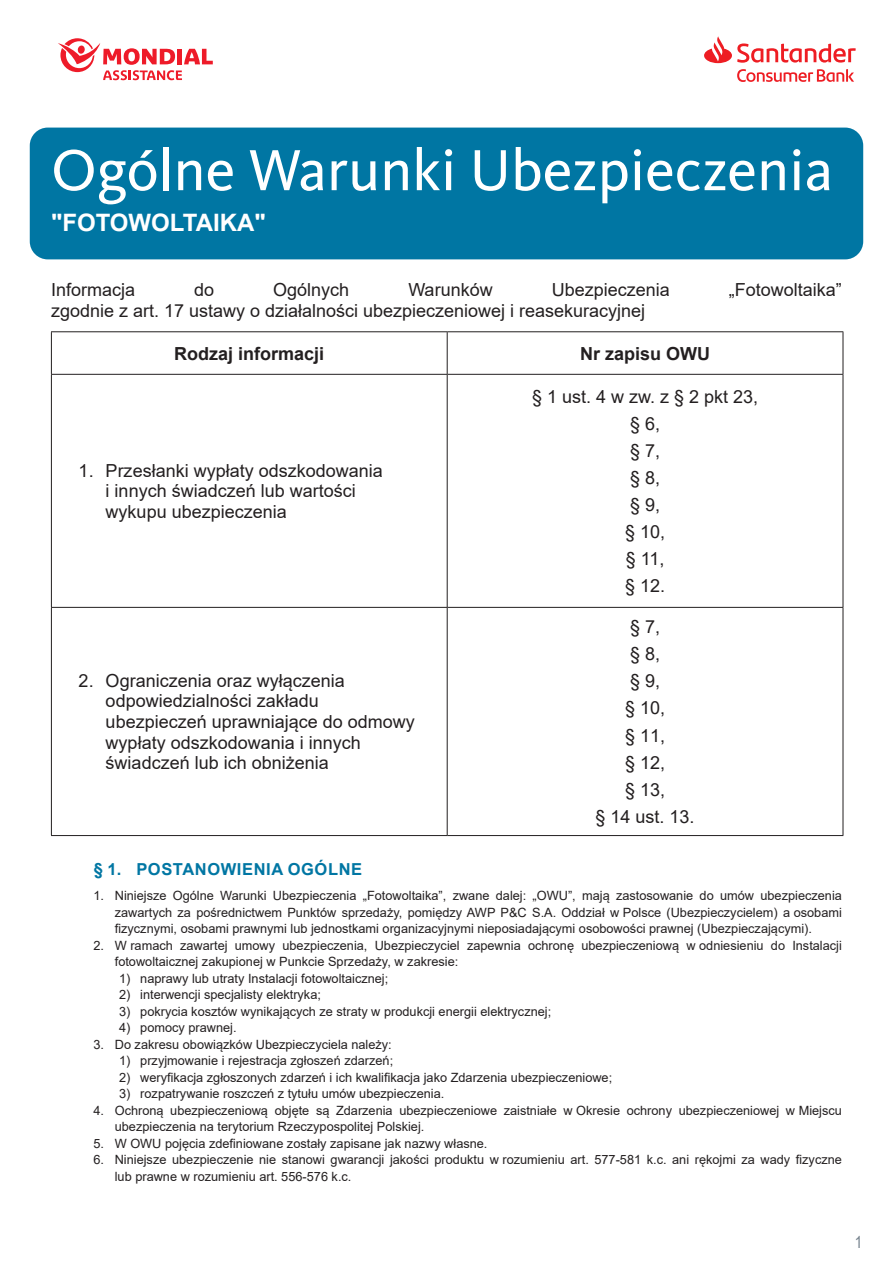
<style>
.page{position:relative;width:893px;height:1263px;background:#fff}
.page>*{position:absolute;margin:0;border:0;box-sizing:border-box;transform-origin:0 0}
.t1{font:60px "Kievit Pro";color:#fff}
.t2{font:700 24px "Arial";color:#fff}
.t3{font:18px/27px "Arial";color:#231f20}
.t4{font:700 18px "Arial";color:#231f20}
.t5{font:700 16.5px "Arial";letter-spacing:.035em;color:#0076a3}
.t6{font:16.5px "Arial Narrow";color:#727f8a}
.t7{font:12.75px/16.5px "Arial";color:#231f20}
</style>
<div class="page">
<svg style="left:704px;top:36px;width:152px;height:27px"></svg>
<svg style="left:737px;top:69px;width:117px;height:13px"></svg>
<svg style="left:58px;top:38px;width:155px;height:42px"></svg>
<hr style="left:51px;top:331px;width:396px;height:1px;background:#231f20">
<hr style="left:51px;top:332px;width:1px;height:42px;background:#231f20">
<hr style="left:447px;top:331px;width:396px;height:1px;background:#231f20">
<hr style="left:447px;top:332px;width:1px;height:42px;background:#231f20">
<hr style="left:843px;top:332px;width:1px;height:42px;background:#231f20">
<hr style="left:51px;top:374px;width:396px;height:1px;background:#231f20">
<hr style="left:51px;top:375px;width:1px;height:232px;background:#231f20">
<hr style="left:447px;top:374px;width:396px;height:1px;background:#231f20">
<hr style="left:447px;top:375px;width:1px;height:232px;background:#231f20">
<hr style="left:843px;top:375px;width:1px;height:232px;background:#231f20">
<hr style="left:51px;top:607px;width:396px;height:1px;background:#231f20">
<hr style="left:51px;top:608px;width:1px;height:227px;background:#231f20">
<hr style="left:447px;top:607px;width:396px;height:1px;background:#231f20">
<hr style="left:447px;top:608px;width:1px;height:227px;background:#231f20">
<hr style="left:843px;top:608px;width:1px;height:227px;background:#231f20">
<hr style="left:51px;top:835px;width:396px;height:1px;background:#231f20">
<hr style="left:447px;top:835px;width:396px;height:1px;background:#231f20">
<div style="left:30px;top:128px;width:833px;height:131px;background:#0076a3;border-radius:18px"></div>
<p class="t1" style="left:51px;top:134px;width:784px">Ogólne Warunki Ubezpieczenia</p>
<p class="t2" style="left:51px;top:206px;width:216px">"FOTOWOLTAIKA"</p>
<p class="t3" style="left:51px;top:276px;width:86px">Informacja</p>
<p class="t3" style="left:194px;top:276px;width:22px">do</p>
<p class="t3" style="left:273px;top:276px;width:78px">Ogólnych</p>
<p class="t3" style="left:408px;top:276px;width:86px">Warunków</p>
<p class="t3" style="left:552px;top:276px;width:120px">Ubezpieczenia</p>
<p class="t3" style="left:729px;top:276px;width:115px">„Fotowoltaika”</p>
<p class="t3" style="left:51px;top:297px;width:596px">zgodnie z art. 17 ustawy o działalności ubezpieczeniowej i reasekuracyjnej</p>
<p class="t4" style="left:174px;top:341px;width:152px">Rodzaj informacji</p>
<p class="t4" style="left:580px;top:341px;width:132px">Nr zapisu OWU</p>
<p class="t3" style="left:106px;top:460px;width:279px;line-height:20.7px;text-indent:-27px">1. Przesłanki wypłaty odszkodowania i innych świadczeń lub wartości wykupu ubezpieczenia</p>
<p class="t3" style="left:106px;top:670px;width:311px;line-height:20.7px;text-indent:-27px">2. Ograniczenia oraz wyłączenia odpowiedzialności zakładu ubezpieczeń uprawniające do odmowy wypłaty odszkodowania i innych świadczeń lub ich obniżenia</p>
<p class="t3" style="left:532px;top:383px;width:228px;text-align:center">§ 1 ust. 4 w zw. z § 2 pkt 23, § 6,<br>§ 7,<br>§ 8,<br>§ 9,<br>§ 10,<br>§ 11,<br>§ 12.</p>
<p class="t3" style="left:596px;top:613px;width:101px;text-align:center">§ 7,<br>§ 8,<br>§ 9,<br>§ 10,<br>§ 11,<br>§ 12,<br>§ 13,<br>§ 14 ust. 13.</p>
<p class="t5" style="left:94px;top:858px;width:270px">§ 1. POSTANOWIENIA OGÓLNE</p>
<p class="t7" style="left:115px;top:887px;width:729px;text-align:justify;text-indent:-21px">1. Niniejsze Ogólne Warunki Ubezpieczenia „Fotowoltaika”, zwane dalej: „OWU”, mają zastosowanie do umów ubezpieczenia zawartych za pośrednictwem Punktów sprzedaży, pomiędzy AWP P&amp;C S.A. Oddział w Polsce (Ubezpieczycielem) a osobami fizycznymi, osobami prawnymi lub jednostkami organizacyjnymi nieposiadającymi osobowości prawnej (Ubezpieczającymi).</p>
<p class="t7" style="left:115px;top:937px;width:729px;text-indent:-21px">2. W ramach zawartej umowy ubezpieczenia, Ubezpieczyciel zapewnia ochronę ubezpieczeniową w odniesieniu do Instalacji fotowoltaicznej zakupionej w Punkcie Sprzedaży, w zakresie:</p>
<p class="t7" style="left:119px;top:970px;width:271px">1) naprawy lub utraty Instalacji fotowoltaicznej;</p>
<p class="t7" style="left:119px;top:986px;width:203px">2) interwencji specjalisty elektryka;</p>
<p class="t7" style="left:119px;top:1003px;width:434px">3) pokrycia kosztów wynikających ze straty w produkcji energii elektrycznej;</p>
<p class="t7" style="left:119px;top:1019px;width:119px">4) pomocy prawnej.</p>
<p class="t7" style="left:94px;top:1036px;width:300px">3. Do zakresu obowiązków Ubezpieczyciela należy:</p>
<p class="t7" style="left:119px;top:1052px;width:276px">1) przyjmowanie i rejestracja zgłoszeń zdarzeń;</p>
<p class="t7" style="left:119px;top:1069px;width:495px">2) weryfikacja zgłoszonych zdarzeń i ich kwalifikacja jako Zdarzenia ubezpieczeniowe;</p>
<p class="t7" style="left:119px;top:1085px;width:327px">3) rozpatrywanie roszczeń z tytułu umów ubezpieczenia.</p>
<p class="t7" style="left:115px;top:1102px;width:729px;text-indent:-21px">4. Ochroną ubezpieczeniową objęte są Zdarzenia ubezpieczeniowe zaistniałe w Okresie ochrony ubezpieczeniowej w Miejscu ubezpieczenia na terytorium Rzeczypospolitej Polskiej.</p>
<p class="t7" style="left:94px;top:1135px;width:395px">5. W OWU pojęcia zdefiniowane zostały zapisane jak nazwy własne.</p>
<p class="t7" style="left:115px;top:1151px;width:729px;text-indent:-21px">6. Niniejsze ubezpieczenie nie stanowi gwarancji jakości produktu w rozumieniu art. 577-581 k.c. ani rękojmi za wady fizyczne lub prawne w rozumieniu art. 556-576 k.c.</p>
<p class="t6" style="left:855px;top:1230px;width:9px">1</p>
</div>
